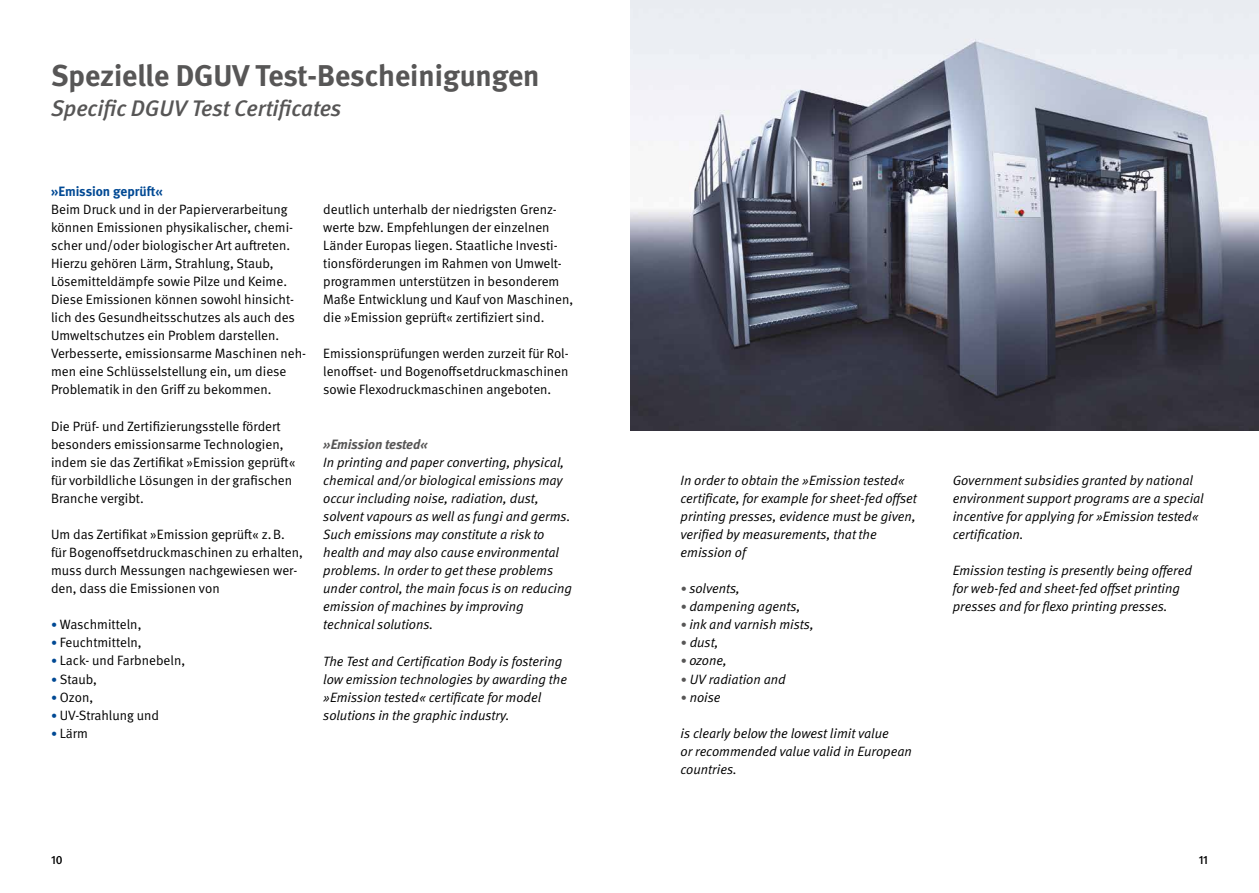
<style>
.page{position:relative;width:1259px;height:893px;background:#fff}
.page>*{position:absolute;margin:0;border:0;box-sizing:border-box;transform-origin:0 0}
.t1{font:700 30px "DGUV Meta";color:#575656}
.t2{font:italic 500 22.5px "DGUV Meta";color:#575656}
.t3{font:13.5px/18.1px "DGUV Meta";color:#000}
.t4{font:italic 13.5px/18.1px "DGUV Meta";color:#000}
.t5{font:700 13.5px "DGUV Meta";color:#004994}
.t6{font:italic 700 13.5px "DGUV Meta";letter-spacing:-.005em;color:#575656}
.t7{font:500 12px "DGUV Meta";color:#000}
.s1{font-size:12px;color:#004994}
.s2{font-size:12px;color:#575656}
</style>
<div class="page">
<img style="left:630px;top:0;width:629px;height:431px">
<h1 class="t1" style="left:51px;top:58px;width:490px">Spezielle DGUV Test-Bescheinigungen</h1>
<h2 class="t2" style="left:51px;top:95px;width:292px">Specific DGUV Test Certificates</h2>
<p class="t5" style="left:51px;top:183px;width:113px">»Emission geprüft«</p>
<p class="t3" style="left:51px;top:200px;width:257px">Beim Druck und in der Papierverarbeitung können Emissionen physikalischer, chemi&shy;scher und/oder biologischer Art auftreten.<br>Hierzu gehören Lärm, Strahlung, Staub, Lösemitteldämpfe sowie Pilze und Keime.<br>Diese Emissionen können sowohl hinsicht&shy;lich des Gesundheitsschutzes als auch des Umweltschutzes ein Problem darstellen.<br>Verbesserte, emissionsarme Maschinen neh&shy;men eine Schlüsselstellung ein, um diese Problematik in den Griff zu bekommen.</p>
<p class="t3" style="left:51px;top:417px;width:246px">Die Prüf- und Zertifizierungsstelle fördert besonders emissionsarme Technologien, indem sie das Zertifikat »Emission geprüft« für vorbildliche Lösungen in der grafischen Branche vergibt.</p>
<p class="t3" style="left:51px;top:526px;width:253px">Um das Zertifikat »Emission geprüft« z.B. für Bogenoffsetdruckmaschinen zu erhalten, muss durch Messungen nachgewiesen wer&shy;den, dass die Emissionen von</p>
<p class="t3" style="left:51px;top:616px;width:92px"><span class="s1">•</span> Waschmitteln,</p>
<p class="t3" style="left:51px;top:634px;width:92px"><span class="s1">•</span> Feuchtmitteln,</p>
<p class="t3" style="left:51px;top:652px;width:136px"><span class="s1">•</span> Lack- und Farbnebeln,</p>
<p class="t3" style="left:51px;top:670px;width:48px"><span class="s1">•</span> Staub,</p>
<p class="t3" style="left:51px;top:688px;width:44px"><span class="s1">•</span> Ozon,</p>
<p class="t3" style="left:51px;top:706px;width:109px"><span class="s1">•</span> UV-Strahlung und</p>
<p class="t3" style="left:51px;top:724px;width:38px"><span class="s1">•</span> Lärm</p>
<p class="t3" style="left:323px;top:200px;width:251px">deutlich unterhalb der niedrigsten Grenz&shy;werte bzw. Empfehlungen der einzelnen Länder Europas liegen. Staatliche Investi&shy;tionsförderungen im Rahmen von Umwelt&shy;programmen unterstützen in besonderem Maße Entwicklung und Kauf von Maschinen, die »Emission geprüft« zertifiziert sind.</p>
<p class="t3" style="left:323px;top:345px;width:247px;text-align:justify">Emissionsprüfungen werden zurzeit für Rol&shy;lenoffset- und Bogenoffsetdruckmaschinen sowie Flexodruckmaschinen angeboten.</p>
<p class="t6" style="left:323px;top:436px;width:106px">»Emission tested«</p>
<p class="t4" style="left:323px;top:453px;width:250px">In printing and paper converting, physical, chemical and/or biological emissions may occur including noise, radiation, dust, solvent vapours as well as fungi and germs.<br>Such emissions may constitute a risk to health and may also cause environmental problems. In order to get these problems under control, the main focus is on reducing emission of machines by improving technical solutions.</p>
<p class="t4" style="left:323px;top:652px;width:245px">The Test and Certification Body is fostering low emission technologies by awarding the »Emission tested« certificate for model solutions in the graphic industry.</p>
<p class="t4" style="left:680px;top:471px;width:238px">In order to obtain the »Emission tested« certificate, for example for sheet-fed offset printing presses, evidence must be given, verified by measurements, that the emission of</p>
<p class="t4" style="left:680px;top:580px;width:61px"><span class="s2">•</span> solvents,</p>
<p class="t4" style="left:680px;top:598px;width:122px"><span class="s2">•</span> dampening agents,</p>
<p class="t4" style="left:680px;top:616px;width:135px"><span class="s2">•</span> ink and varnish mists,</p>
<p class="t4" style="left:680px;top:634px;width:40px"><span class="s2">•</span> dust,</p>
<p class="t4" style="left:680px;top:652px;width:48px"><span class="s2">•</span> ozone,</p>
<p class="t4" style="left:680px;top:670px;width:107px"><span class="s2">•</span> UV radiation and</p>
<p class="t4" style="left:680px;top:688px;width:42px"><span class="s2">•</span> noise</p>
<p class="t4" style="left:680px;top:724px;width:233px">is clearly below the lowest limit value<br>or recommended value valid in European countries.</p>
<p class="t4" style="left:952px;top:471px;width:252px">Government subsidies granted by national environment support programs are a special incentive for applying for »Emission tested« certification.</p>
<p class="t4" style="left:952px;top:562px;width:241px">Emission testing is presently being offered for web-fed and sheet-fed offset printing presses and for flexo printing presses.</p>
<p class="t7" style="left:51px;top:853px;width:13px">10</p>
<p class="t7" style="left:1198px;top:853px;width:11px">11</p>
</div>
